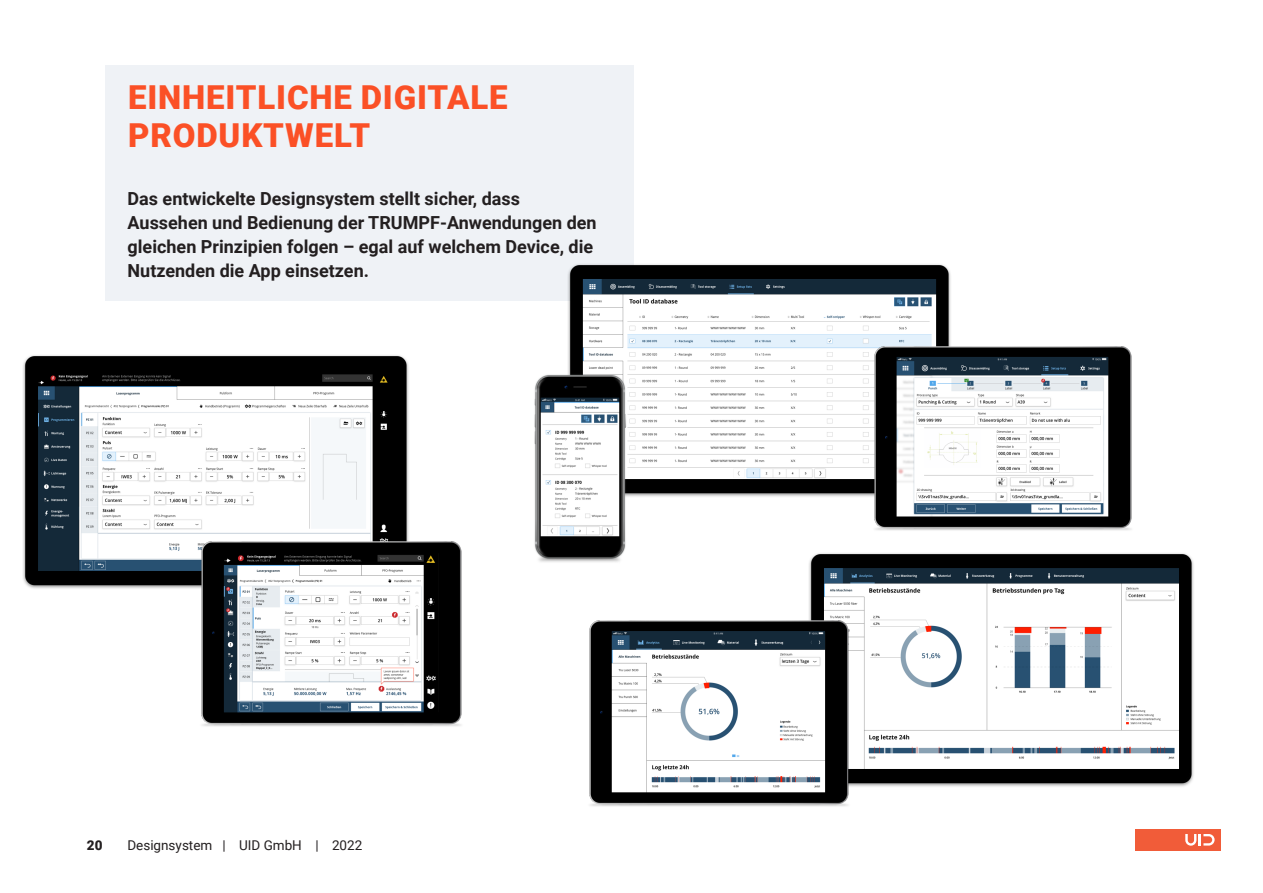
<style>
.page{position:relative;width:1263px;height:893px;background:#fff}
.page>*{position:absolute;margin:0;border:0;box-sizing:border-box;transform-origin:0 0}
.Titel_01{font:900 33px/37.5px "Roboto";letter-spacing:.025em;color:#fb5026}
.Fließtext{font:700 18px/24px "Roboto";color:#231f20}
.t1{font:13.5px "Roboto";color:#231f20}
.t2{font:900 13.5px "Roboto";color:#231f20}
</style>
<div class="page">
<div style="left:106px;top:66px;width:528px;height:235px;background:#eff2f6"></div>
<img style="left:23px;top:355px;width:386px;height:234px">
<img style="left:200px;top:541px;width:262px;height:186px">
<img style="left:568px;top:264px;width:383px;height:233px">
<img style="left:534px;top:374px;width:93px;height:188px">
<img style="left:872px;top:347px;width:260px;height:184px">
<img style="left:808px;top:553px;width:386px;height:234px">
<img style="left:589px;top:621px;width:262px;height:186px">
<div style="left:1135px;top:829px;width:85px;height:21px;background:#f15c39"></div>
<svg style="left:1185px;top:834px;width:29px;height:12px"></svg>
<p class="Titel_01" style="left:128px;top:77px;width:381px">EINHEITLICHE DIGITALE<br>PRODUKTWELT</p>
<p class="Fließtext" style="left:128px;top:186px;width:394px">Das entwickelte Designsystem stellt sicher, dass</p>
<p class="Fließtext" style="left:128px;top:210px;width:471px">Aussehen und Bedienung der TRUMPF-Anwendungen den gleichen Prinzipien folgen – egal auf welchem Device, die<br>Nutzenden die App einsetzen.</p>
<p class="t2" style="left:87px;top:836px;width:17px">20</p>
<p class="t1" style="left:127px;top:836px;width:236px">Designsystem | UID GmbH | 2022</p>
</div>
